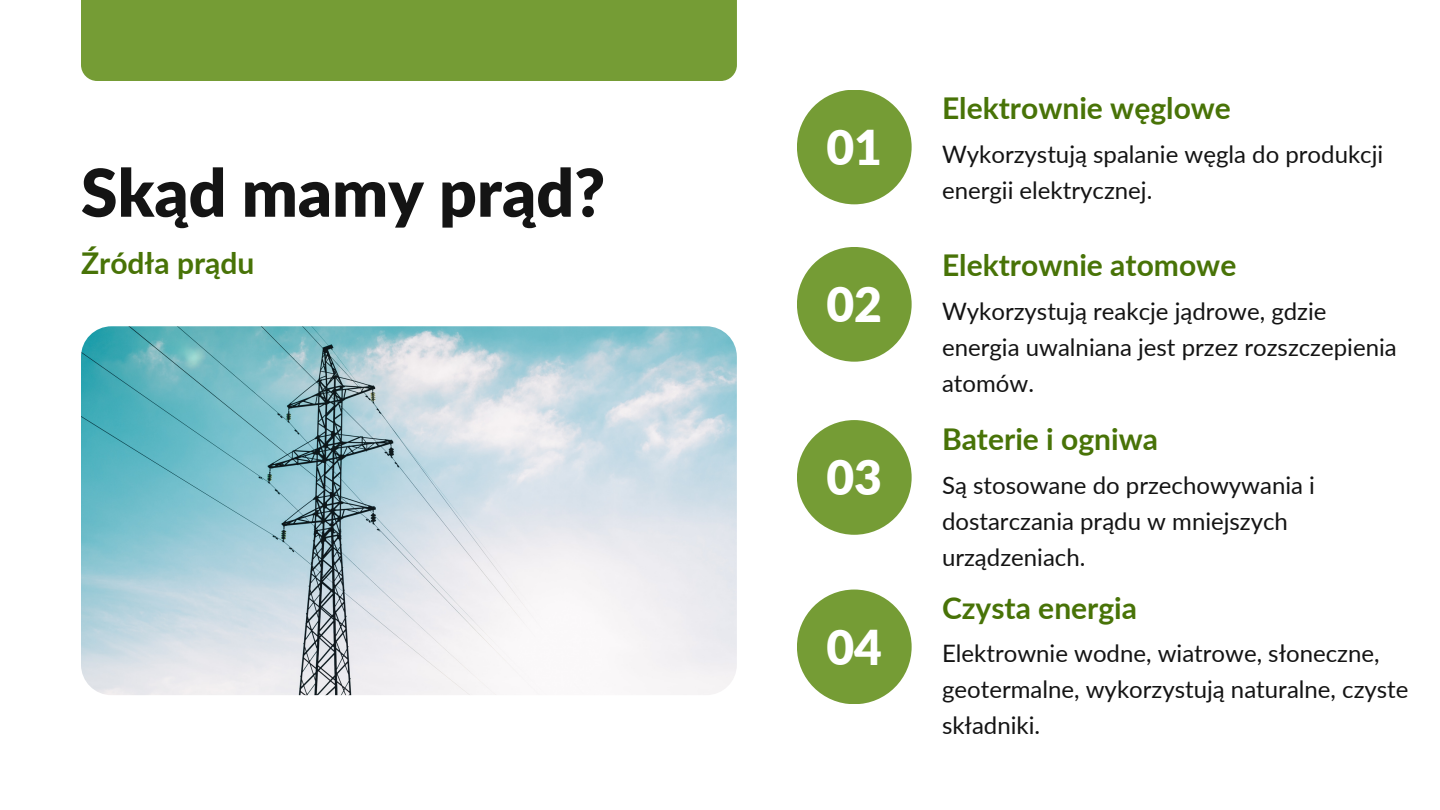
<style>
.page{position:relative;width:1440px;height:810px;background:#fff}
.page>*{position:absolute;margin:0;border:0;box-sizing:border-box;transform-origin:0 0}
.t1{font:900 66px "Lato";color:#141414}
.t2{font:900 48px "Lato";color:#fff}
.t3{font:700 30px "Lato";color:#487307}
.t4{font:24px/36px "Lato";color:#141414}
</style>
<div class="page">
<img style="left:81px;top:326px;width:656px;height:369px;border-radius:31px">
<div style="left:797px;top:90px;width:115px;height:114px;background:#759c35;border-radius:50%"></div>
<div style="left:797px;top:590px;width:115px;height:114px;background:#759c35;border-radius:50%"></div>
<div style="left:797px;top:420px;width:115px;height:115px;background:#759c35;border-radius:50%"></div>
<div style="left:797px;top:247px;width:115px;height:115px;background:#759c35;border-radius:50%"></div>
<div style="left:81px;top:0;width:656px;height:81px;background:#759c35"></div>
<h2 class="t1" style="left:81px;top:152px;width:526px">Skąd mamy prąd?</h2>
<p class="t3" style="left:81px;top:244px;width:175px">Źródła prądu</p>
<p class="t2" style="left:826px;top:118px;width:57px">01</p>
<p class="t2" style="left:826px;top:275px;width:57px">02</p>
<p class="t2" style="left:826px;top:448px;width:57px">03</p>
<p class="t2" style="left:826px;top:618px;width:57px">04</p>
<p class="t3" style="left:942px;top:89px;width:290px">Elektrownie węglowe</p>
<h2 class="t4" style="left:942px;top:136px;width:443px">Wykorzystują spalanie węgla do produkcji energii elektrycznej.</h2>
<p class="t3" style="left:942px;top:246px;width:296px">Elektrownie atomowe</p>
<h2 class="t4" style="left:942px;top:293px;width:456px">Wykorzystują reakcje jądrowe, gdzie energia uwalniana jest przez rozszczepienia atomów.</h2>
<h2 class="t3" style="left:942px;top:420px;width:218px">Baterie i ogniwa</h2>
<p class="t4" style="left:942px;top:466px;width:375px">Są stosowane do przechowywania i</p>
<p class="t4" style="left:942px;top:502px;width:348px">dostarczania prądu w mniejszych urządzeniach.</p>
<h2 class="t3" style="left:942px;top:589px;width:197px">Czysta energia</h2>
<p class="t4" style="left:942px;top:635px;width:468px">Elektrownie wodne, wiatrowe, słoneczne, geotermalne, wykorzystują naturalne, czyste składniki.</p>
</div>
